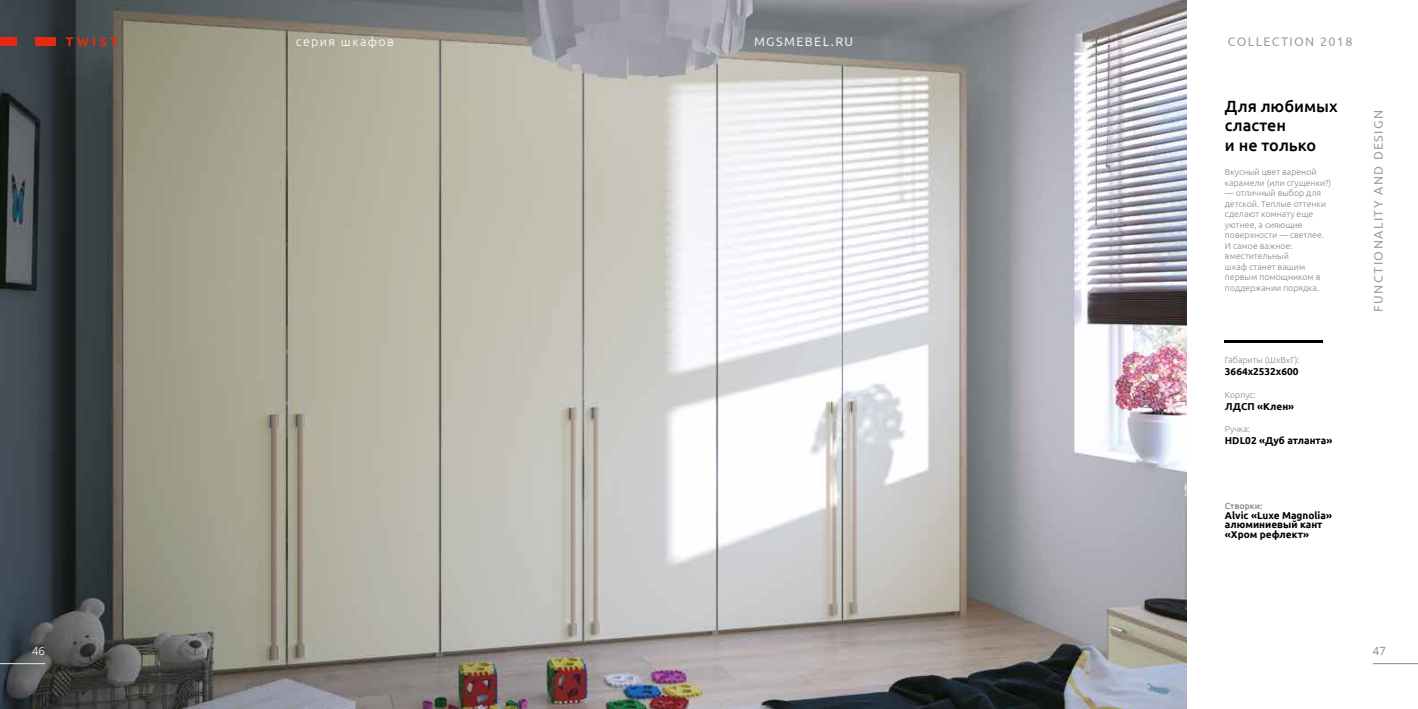
<style>
.page{position:relative;width:1418px;height:709px;background:#fff}
.page>*{position:absolute;margin:0;border:0;box-sizing:border-box;transform-origin:0 0}
.t1{font:500 16.25px/19.5px "Ubuntu";color:#000}
.t2{font:12.5px "Ubuntu";letter-spacing:.11em;color:#9d9d9c}
.t3{font:300 12.5px "Ubuntu";letter-spacing:.11em;color:#fff}
.t4{font:12.5px "Ubuntu";letter-spacing:.11em;color:#ededed}
.t5{font:700 12.5px "Ubuntu";letter-spacing:.26em;color:#e52a13}
.t6{font:11.25px "Open Sans";color:#ededed}
.t7{font:11.25px "Open Sans";color:#878787}
.t8{font:700 10px/9.5px "Ubuntu";color:#000}
.t9{font:300 8.75px/10.5px "Ubuntu";color:#878787}
.t10{font:500 8.75px "Ubuntu";color:#878787}
</style>
<div class="page">
<img style="left:0;top:0;width:1186px;height:709px">
<hr style="left:0;top:663px;width:45px;height:1px;background:#ededed">
<hr style="left:1372px;top:663px;width:45px;height:1px;background:#878787">
<div style="left:35px;top:37px;width:21px;height:9px;background:#e52a13"></div>
<div style="left:0;top:37px;width:16px;height:9px;background:#e52a13"></div>
<hr style="left:1224px;top:340px;width:98px;height:2px;background:#000">
<h2 class="t3" style="left:296px;top:34px;width:100px">серия шкафов</h2>
<h2 class="t4" style="left:754px;top:34px;width:101px">MGSMEBEL.RU</h2>
<h2 class="t5" style="left:66px;top:34px;width:53px">TWIST</h2>
<h2 class="t2" style="left:1227px;top:34px;width:126px">COLLECTION 2018</h2>
<h1 class="t1" style="left:1224px;top:96px;width:114px">Для любимых сластен<br>и не только</h1>
<p class="t9" style="left:1224px;top:166px;width:108px">Вкусный цвет вареной карамели (или сгущенки?)</p>
<p class="t9" style="left:1224px;top:187px;width:103px">— отличный выбор для детской. Теплые оттенки сделают комнату еще уютнее, а сияющие поверхности — светлее.<br>И самое важное: вместительный<br>шкаф станет вашим первым помощником в поддержании порядка.</p>
<p class="t9" style="left:1224px;top:354px;width:76px">Габариты (ШхВхГ):</p>
<p class="t8" style="left:1224px;top:366px;width:75px">3664х2532х600</p>
<p class="t9" style="left:1224px;top:389px;width:32px">Корпус:</p>
<p class="t8" style="left:1224px;top:401px;width:71px">ЛДСП «Клен»</p>
<p class="t9" style="left:1224px;top:423px;width:26px">Ручка:</p>
<p class="t8" style="left:1224px;top:435px;width:109px">HDL02 «Дуб атланта»</p>
<h2 class="t2" style="left:1370px;top:311px;width:203px;rotate:-90deg">FUNCTIONALITY AND DESIGN</h2>
<p class="t10" style="left:1224px;top:500px;width:39px">Створки:</p>
<p class="t8" style="left:1224px;top:510px;width:109px">Alvic «Luxe Magnolia» алюминиевый кант «Хром рефлект»</p>
<p class="t6" style="left:32px;top:643px;width:14px">46</p>
<p class="t7" style="left:1372px;top:643px;width:14px">47</p>
</div>
